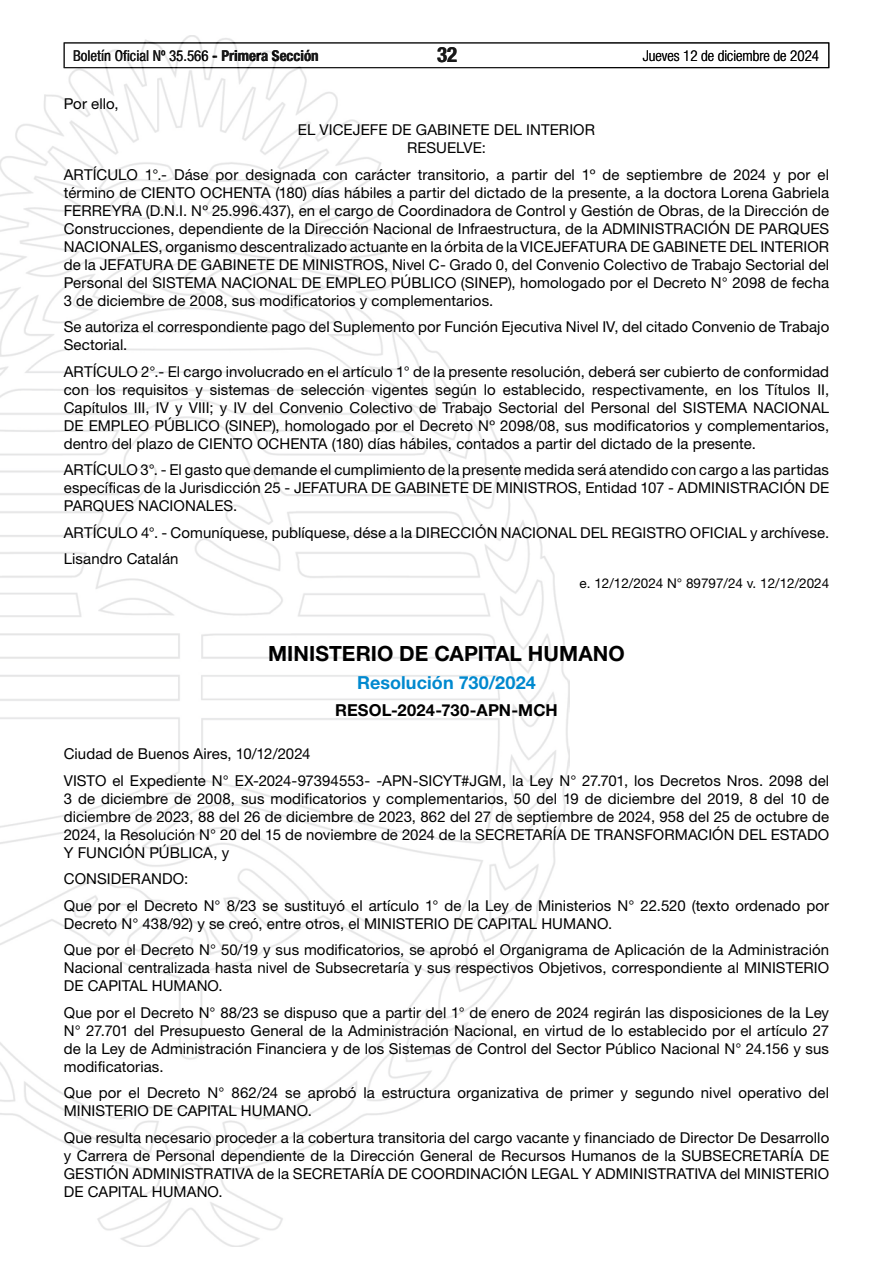
<style>
.page{position:relative;width:893px;height:1263px;background:#fff}
.page>*{position:absolute;margin:0;border:0;box-sizing:border-box;transform-origin:0 0}
.t1{font:700 21px "Helvetica Neue LT Std";letter-spacing:.005em;color:#000}
.t2{font:700 condensed 21px "Helvetica Neue LT Std";color:#000}
.t3{font:700 18px "Helvetica Neue LT Std";letter-spacing:.005em;color:#0089cf}
.t4{font:700 16.5px "Helvetica Neue LT Std";letter-spacing:.005em;color:#000}
.t5{font:15px/18px "Helvetica Neue LT Std";letter-spacing:.005em;color:#000}
.t6{font:condensed 15px "Helvetica Neue LT Std";color:#000}
.t7{font:300 condensed 15px "Helvetica Neue LT Std";color:#000}
.t8{font:13.5px "Helvetica Neue LT Std";color:#000}
.s1{font-weight:700}
</style>
<div class="page">
<div style="left:64px;top:43px;width:765px;height:25px;border:1px solid #000"></div>
<img style="left:0;top:35px;width:569px;height:1211px">
<p class="t6" style="left:73px;top:47px;width:247px">Boletín Oficial Nº 35.566 <span class="s1">- Primera Sección</span></p>
<h1 class="t2" style="left:437px;top:42px;width:22px">32</h1>
<p class="t7" style="left:643px;top:47px;width:178px">Jueves 12 de diciembre de 2024</p>
<p class="t5" style="left:64px;top:94px;width:56px">Por ello,</p>
<p class="t5" style="left:298px;top:120px;width:299px;text-align:center">EL VICEJEFE DE GABINETE DEL INTERIOR<br>RESUELVE:</p>
<p class="t5" style="left:64px;top:165px;width:767px;text-align:justify">ARTÍCULO 1°.- Dáse por designada con carácter transitorio, a partir del 1º de septiembre de 2024 y por el término de CIENTO OCHENTA (180) días hábiles a partir del dictado de la presente, a la doctora Lorena Gabriela FERREYRA (D.N.I. Nº 25.996.437), en el cargo de Coordinadora de Control y Gestión de Obras, de la Dirección de Construcciones, dependiente de la Dirección Nacional de Infraestructura, de la ADMINISTRACIÓN DE PARQUES NACIONALES, organismo descentralizado actuante en la órbita de la VICEJEFATURA DE GABINETE DEL INTERIOR de la JEFATURA DE GABINETE DE MINISTROS, Nivel C- Grado 0, del Convenio Colectivo de Trabajo Sectorial del Personal del SISTEMA NACIONAL DE EMPLEO PÚBLICO (SINEP), homologado por el Decreto N° 2098 de fecha 3 de diciembre de 2008, sus modificatorios y complementarios.</p>
<p class="t5" style="left:64px;top:317px;width:767px">Se autoriza el correspondiente pago del Suplemento por Función Ejecutiva Nivel IV, del citado Convenio de Trabajo<br>Sectorial.</p>
<p class="t5" style="left:64px;top:362px;width:767px;text-align:justify">ARTÍCULO 2°.- El cargo involucrado en el artículo 1° de la presente resolución, deberá ser cubierto de conformidad con los requisitos y sistemas de selección vigentes según lo establecido, respectivamente, en los Títulos II, Capítulos III, IV y VIII; y IV del Convenio Colectivo de Trabajo Sectorial del Personal del SISTEMA NACIONAL DE EMPLEO PÚBLICO (SINEP), homologado por el Decreto Nº 2098/08, sus modificatorios y complementarios, dentro del plazo de CIENTO OCHENTA (180) días hábiles, contados a partir del dictado de la presente.</p>
<p class="t5" style="left:64px;top:460px;width:767px;text-align:justify">ARTÍCULO 3°. - El gasto que demande el cumplimiento de la presente medida será atendido con cargo a las partidas específicas de la Jurisdicción 25 - JEFATURA DE GABINETE DE MINISTROS, Entidad 107 - ADMINISTRACIÓN DE PARQUES NACIONALES.</p>
<p class="t5" style="left:64px;top:519px;width:767px;line-height:26.5px">ARTÍCULO 4°. - Comuníquese, publíquese, dése a la DIRECCIÓN NACIONAL DEL REGISTRO OFICIAL y archívese.<br>Lisandro Catalán</p>
<p class="t8" style="left:580px;top:575px;width:251px">e. 12/12/2024 N° 89797/24 v. 12/12/2024</p>
<h1 class="t1" style="left:268px;top:641px;width:358px">MINISTERIO DE CAPITAL HUMANO</h1>
<p class="t3" style="left:357px;top:672px;width:180px">Resolución 730/2024</p>
<p class="t4" style="left:335px;top:699px;width:224px">RESOL-2024-730-APN-MCH</p>
<p class="t5" style="left:64px;top:740px;width:767px;line-height:26.5px">Ciudad de Buenos Aires, 10/12/2024<br>VISTO el Expediente N° EX-2024-97394553- -APN-SICYT#JGM, la Ley N° 27.701, los Decretos Nros. 2098 del</p>
<p class="t5" style="left:64px;top:789px;width:767px;text-align:justify">3 de diciembre de 2008, sus modificatorios y complementarios, 50 del 19 de diciembre del 2019, 8 del 10 de diciembre de 2023, 88 del 26 de diciembre de 2023, 862 del 27 de septiembre de 2024, 958 del 25 de octubre de 2024, la Resolución N° 20 del 15 de noviembre de 2024 de la SECRETARÍA DE TRANSFORMACIÓN DEL ESTADO Y FUNCIÓN PÚBLICA, y</p>
<p class="t5" style="left:64px;top:865px;width:767px;line-height:26.5px">CONSIDERANDO:<br>Que por el Decreto N° 8/23 se sustituyó el artículo 1° de la Ley de Ministerios N° 22.520 (texto ordenado por</p>
<p class="t5" style="left:64px;top:910px;width:767px;line-height:26.5px">Decreto N° 438/92) y se creó, entre otros, el MINISTERIO DE CAPITAL HUMANO.<br>Que por el Decreto N° 50/19 y sus modificatorios, se aprobó el Organigrama de Aplicación de la Administración</p>
<p class="t5" style="left:64px;top:959px;width:767px">Nacional centralizada hasta nivel de Subsecretaría y sus respectivos Objetivos, correspondiente al MINISTERIO<br>DE CAPITAL HUMANO.</p>
<p class="t5" style="left:64px;top:1003px;width:767px;text-align:justify">Que por el Decreto N° 88/23 se dispuso que a partir del 1° de enero de 2024 regirán las disposiciones de la Ley N° 27.701 del Presupuesto General de la Administración Nacional, en virtud de lo establecido por el artículo 27 de la Ley de Administración Financiera y de los Sistemas de Control del Sector Público Nacional N° 24.156 y sus modificatorias.</p>
<p class="t5" style="left:64px;top:1084px;width:767px">Que por el Decreto N° 862/24 se aprobó la estructura organizativa de primer y segundo nivel operativo del<br>MINISTERIO DE CAPITAL HUMANO.</p>
<p class="t5" style="left:64px;top:1128px;width:767px;text-align:justify">Que resulta necesario proceder a la cobertura transitoria del cargo vacante y financiado de Director De Desarrollo y Carrera de Personal dependiente de la Dirección General de Recursos Humanos de la SUBSECRETARÍA DE GESTIÓN ADMINISTRATIVA de la SECRETARÍA DE COORDINACIÓN LEGAL Y ADMINISTRATIVA del MINISTERIO DE CAPITAL HUMANO.</p>
</div>
